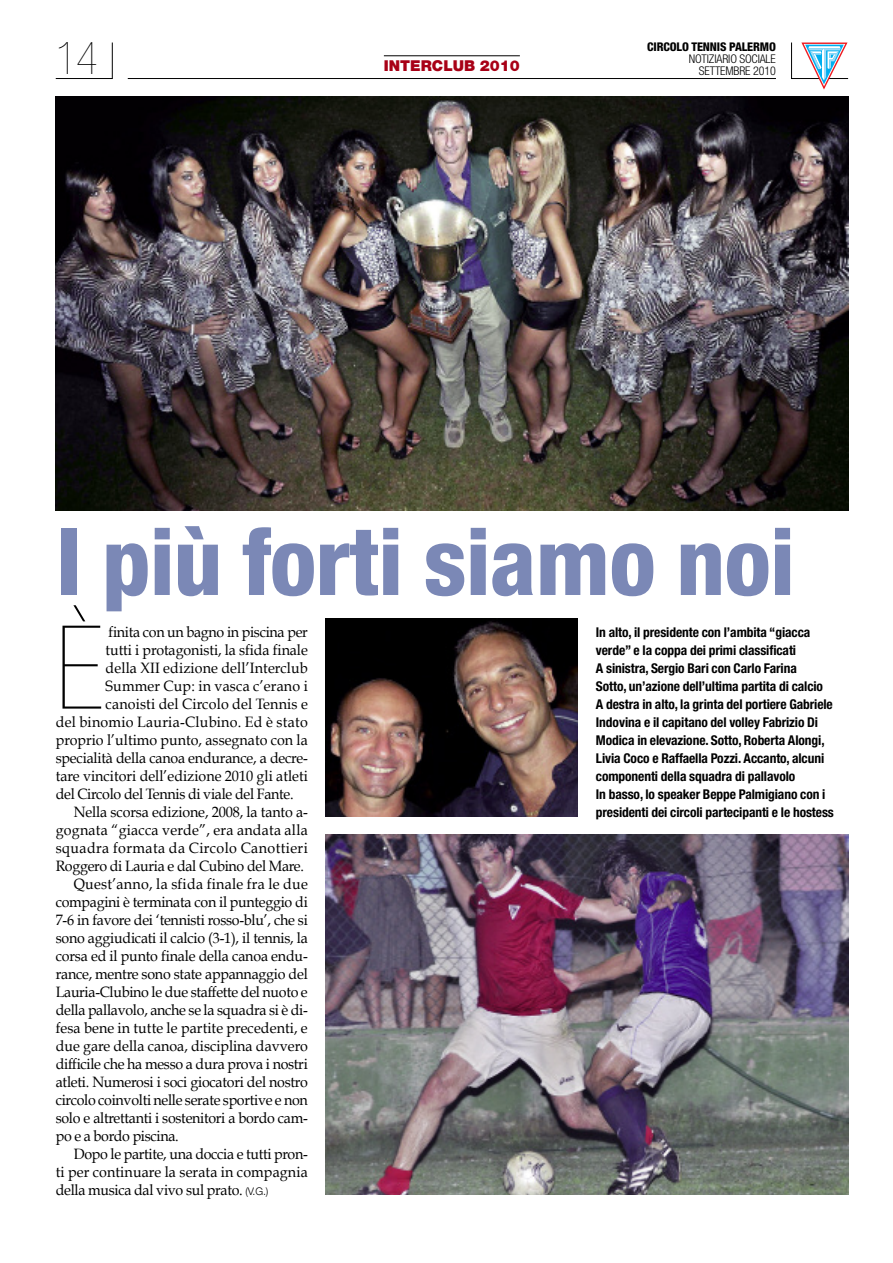
<style>
.page{position:relative;width:893px;height:1263px;background:#fff}
.page>*{position:absolute;margin:0;border:0;box-sizing:border-box;transform-origin:0 0}
.t1{font:900 condensed 116.1px "Helvetica Neue";color:#000}
.t2{font:800 condensed 93px "Helvetica Neue";letter-spacing:-.005em;color:#7b88b6}
.t3{font:900 condensed 45px "Helvetica Neue";color:#000}
.t4{font:15px "Book Antiqua";letter-spacing:-.015em;color:#000;scale:.95 1}
.t5{font:15px "Book Antiqua";letter-spacing:.01em;color:#000;scale:.95 1}
.t6{font:15px "Book Antiqua";letter-spacing:.02em;color:#000;scale:.95 1}
.t7{font:15px "Book Antiqua";letter-spacing:.005em;color:#000;scale:.95 1}
.t8{font:15px "Book Antiqua";letter-spacing:.015em;color:#000;scale:.95 1}
.t9{font:15px "Book Antiqua";letter-spacing:.03em;color:#000;scale:.95 1}
.t10{font:900 15px "Helvetica Neue";color:#a80016}
.t11{font:700 condensed 13.5px/18px "Helvetica Neue";letter-spacing:-.005em;color:#000}
.t12{font:300 condensed 12px/12px "Helvetica Neue";letter-spacing:-.01em;color:#000;text-align:right}
.t13{font:800 condensed 12px "Helvetica Neue";letter-spacing:-.01em;color:#000}
.s1{font-family:"Helvetica Neue";font-weight:300;font-size:10.5px}
</style>
<div class="page">
<svg style="left:55px;top:42px;width:58px;height:37px"></svg>
<svg style="left:791px;top:42px;width:58px;height:47px"></svg>
<hr style="left:128px;top:78px;width:648px;height:1px;background:#000">
<hr style="left:384px;top:55px;width:136px;height:1px;background:#000">
<img style="left:56px;top:97px;width:792px;height:414px">
<img style="left:326px;top:619px;width:252px;height:198px">
<img style="left:326px;top:835px;width:522px;height:360px">
<h3 class="t3" style="left:56px;top:42px;width:44px">14</h3>
<p class="t13" style="left:647px;top:43px;width:130px">CIRCOLO TENNIS PALERMO</p>
<p class="t12" style="left:689px;top:54px;width:89px">NOTIZIARIO SOCIALE<br>SETTEMBRE 2010</p>
<p class="t10" style="left:384px;top:61px;width:137px">INTERCLUB 2010</p>
<h2 class="t2" style="left:56px;top:529px;width:740px">I più forti siamo noi</h2>
<h1 class="t1" style="left:56px;top:626px;width:49px">È</h1>
<p class="t4" style="left:109px;top:623px;width:211px">finita con un bagno in piscina per</p>
<p class="t4" style="left:106px;top:641px;width:214px">tutti i protagonisti, la sfida finale</p>
<p class="t5" style="left:106px;top:659px;width:214px">della XII edizione dell’Interclub</p>
<p class="t5" style="left:106px;top:677px;width:214px">Summer Cup: in vasca c’erano i</p>
<p class="t5" style="left:106px;top:695px;width:214px">canoisti del Circolo del Tennis e</p>
<p class="t6" style="left:56px;top:713px;width:267px">del binomio Lauria-Clubino. Ed è stato</p>
<p class="t4" style="left:56px;top:731px;width:267px">proprio l’ultimo punto, assegnato con la</p>
<p class="t4" style="left:56px;top:749px;width:267px">specialità della canoa endurance, a decre-</p>
<p class="t4" style="left:56px;top:767px;width:267px">tare vincitori dell’edizione 2010 gli atleti</p>
<p class="t4" style="left:56px;top:785px;width:252px">del Circolo del Tennis di viale del Fante.</p>
<p class="t4" style="left:74px;top:803px;width:248px">Nella scorsa edizione, 2008, la tanto a-</p>
<p class="t8" style="left:56px;top:821px;width:267px">gognata “giacca verde”, era andata alla</p>
<p class="t9" style="left:56px;top:839px;width:267px">squadra formata da Circolo Canottieri</p>
<p class="t4" style="left:56px;top:857px;width:263px">Roggero di Lauria e dal Cubino del Mare.</p>
<p class="t6" style="left:74px;top:875px;width:248px">Quest’anno, la sfida finale fra le due</p>
<p class="t4" style="left:56px;top:893px;width:267px">compagini è terminata con il punteggio di</p>
<p class="t4" style="left:56px;top:911px;width:267px">7-6 in favore dei ‘tennisti rosso-blu’, che si</p>
<p class="t4" style="left:56px;top:929px;width:267px">sono aggiudicati il calcio (3-1), il tennis, la</p>
<p class="t4" style="left:56px;top:947px;width:267px">corsa ed il punto finale della canoa endu-</p>
<p class="t4" style="left:56px;top:965px;width:267px">rance, mentre sono state appannaggio del</p>
<p class="t4" style="left:56px;top:983px;width:267px">Lauria-Clubino le due staffette del nuoto e</p>
<p class="t4" style="left:56px;top:1001px;width:267px">della pallavolo, anche se la squadra si è di-</p>
<p class="t7" style="left:56px;top:1019px;width:267px">fesa bene in tutte le partite precedenti, e</p>
<p class="t4" style="left:56px;top:1037px;width:267px">due gare della canoa, disciplina davvero</p>
<p class="t4" style="left:56px;top:1055px;width:267px">difficile che ha messo a dura prova i nostri</p>
<p class="t4" style="left:56px;top:1073px;width:267px">atleti. Numerosi i soci giocatori del nostro</p>
<p class="t4" style="left:56px;top:1091px;width:267px">circolo coinvolti nelle serate sportive e non</p>
<p class="t4" style="left:56px;top:1109px;width:267px">solo e altrettanti i sostenitori a bordo cam-</p>
<p class="t4" style="left:56px;top:1127px;width:131px">po e a bordo piscina.</p>
<p class="t4" style="left:74px;top:1145px;width:248px">Dopo le partite, una doccia e tutti pron-</p>
<p class="t5" style="left:56px;top:1163px;width:267px">ti per continuare la serata in compagnia</p>
<p class="t4" style="left:56px;top:1181px;width:225px">della musica dal vivo sul prato. <span class="s1">(V.G.)</span></p>
<p class="t11" style="left:596px;top:624px;width:239px">In alto, il presidente con l’ambita “giacca verde” e la coppa dei primi classificati<br>A sinistra, Sergio Bari con Carlo Farina<br>Sotto, un’azione dell’ultima partita di calcio A destra in alto, la grinta del portiere Gabriele Indovina e il capitano del volley Fabrizio Di Modica in elevazione. Sotto, Roberta Alongi, Livia Coco e Raffaella Pozzi. Accanto, alcuni componenti della squadra di pallavolo<br>In basso, lo speaker Beppe Palmigiano con i presidenti dei circoli partecipanti e le hostess</p>
</div>
